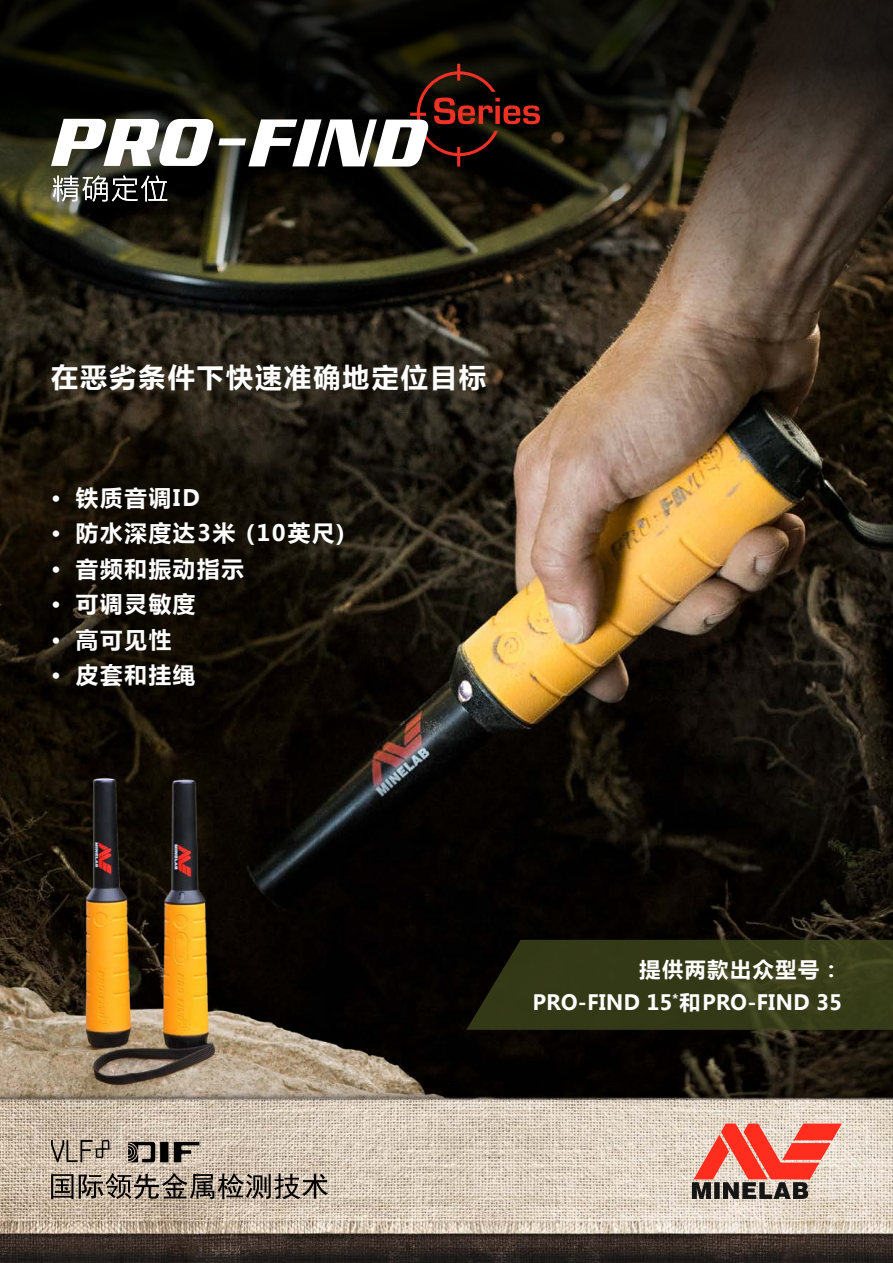
<style>
.page{position:relative;width:893px;height:1263px;background:#fff}
.page>*{position:absolute;margin:0;border:0;box-sizing:border-box;transform-origin:0 0}
.t1{font:700 27px "Microsoft Ya Hei";letter-spacing:.08em;color:#fff}
.t2{font:700 22.5px "Microsoft Ya Hei";letter-spacing:.08em;color:#fff}
.t3{font:700 21px/33px "Microsoft Ya Hei";color:#fff;text-align:right}
</style>
<div class="page">
<img style="left:0;top:309px;width:893px;height:767px">
<img style="left:0;top:697px;width:505px;height:379px">
<img style="left:0;top:1076px;width:893px;height:187px">
<svg style="left:0;top:0;width:893px;height:309px;background:#282318"></svg>
<svg style="left:0;top:412px;width:351px;height:347px;background:#120d05"></svg>
<svg style="left:692px;top:1123px;width:150px;height:76px;background:#d77e71"></svg>
<svg style="left:466px;top:940px;width:427px;height:90px;background:#323616"></svg>
<svg style="left:53px;top:175px;width:114px;height:27px"></svg>
<svg style="left:51px;top:64px;width:489px;height:103px"></svg>
<svg style="left:128px;top:1142px;width:71px;height:20px"></svg>
<svg style="left:51px;top:1140px;width:61px;height:22px"></svg>
<svg style="left:51px;top:1173px;width:277px;height:26px;background:#8a7f73"></svg>
<p class="t1" style="left:51px;top:359px;width:437px">在恶劣条件下快速准确地定位目标</p>
<p class="t2" style="left:51px;top:482px;width:151px">• 铁质音调ID</p>
<p class="t2" style="left:51px;top:517px;width:296px">• 防水深度达3米 (10英尺)</p>
<p class="t2" style="left:51px;top:553px;width:195px">• 音频和振动指示</p>
<p class="t2" style="left:51px;top:588px;width:146px">• 可调灵敏度</p>
<p class="t2" style="left:51px;top:624px;width:122px">• 高可见性</p>
<p class="t2" style="left:51px;top:660px;width:146px">• 皮套和挂绳</p>
<p class="t3" style="left:532px;top:952px;width:311px">提供两款出众型号：<br>PRO‑FIND 15<sup>*</sup>和PRO‑FIND 35</p>
</div>
